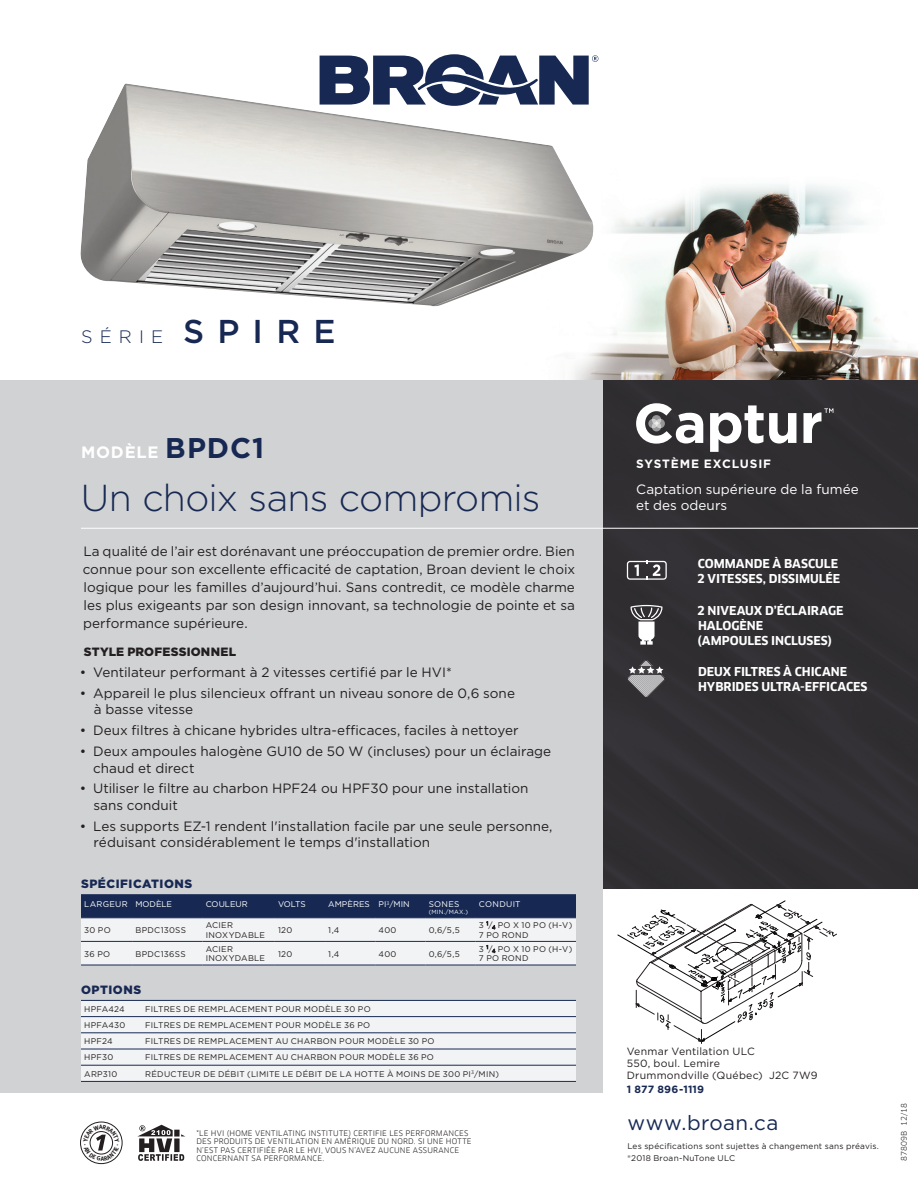
<style>
.page{position:relative;width:918px;height:1188px;background:#fff}
.page>*{position:absolute;margin:0;border:0;box-sizing:border-box;transform-origin:0 0}
.t1{font:300 37.5px "Gotham";letter-spacing:-.02em;color:#172953}
.t2{font:20.55px "Gotham";letter-spacing:.02em;color:#172953}
.t3{font:300 18px "Gotham";letter-spacing:.4em;color:#172953}
.t4{font:700 16.5px "Gotham";letter-spacing:.05em;color:#fff}
.Texte{font:13.5px/18px "Gotham";color:#231f20}
.t5{font:13.5px/16.5px "Gotham";color:#fff}
.t6{font:700 12px/15px "Clan";letter-spacing:-.005em;color:#fff}
.Petit_Titre{font:900 12px "Gotham";letter-spacing:.045em;color:#172953}
.STitre{font:900 12px "Gotham";letter-spacing:.015em;color:#231f20}
.Titre{font:700 12px "Gotham";letter-spacing:.07em;color:#fff}
.t7{font:10.5px/12px "Gotham";letter-spacing:.02em;color:#231f20}
.t8{font:700 10.5px "Gotham";letter-spacing:.02em;color:#172953}
.t9{font:8.25px/9.9px "Gotham";letter-spacing:.03em;color:#231f20}
.t10{font:8.25px "Gotham";color:#fff}
.t11{font:8.25px "Gotham";letter-spacing:.035em;color:#fff}
.t12{font:7.5px/8.2px "Clan";letter-spacing:.025em;color:#231f20}
.t13{font:6px "Gotham";letter-spacing:.035em;color:#fff}
.s1{font-weight:500;font-size:33px}
.s2{font-size:28.5px;color:#172953}
</style>
<div class="page">
<img style="left:573px;top:185px;width:345px;height:195px">
<div style="left:603px;top:380px;width:315px;height:509px;background:#312e32"></div>
<svg style="left:320px;top:54px;width:278px;height:30px"></svg>
<div style="left:0;top:380px;width:603px;height:713px;background:#d1d2d4"></div>
<svg style="left:618px;top:901px;width:219px;height:143px"></svg>
<svg style="left:636px;top:403px;width:67px;height:41px"></svg>
<svg style="left:710px;top:405px;width:86px;height:47px"></svg>
<svg style="left:804px;top:408px;width:29px;height:35px"></svg>
<hr style="left:81px;top:528px;width:837px;height:1px;background:#fff">
<svg style="left:137px;top:1125px;width:48px;height:36px"></svg>
<div style="left:80px;top:1122px;width:43px;height:42px;border:1px solid #231f20;border-radius:50%"></div>
<svg style="left:628px;top:661px;width:36px;height:36px"></svg>
<svg style="left:627px;top:561px;width:40px;height:19px"></svg>
<svg style="left:631px;top:605px;width:31px;height:40px"></svg>
<img style="left:80px;top:84px;width:513px;height:222px">
<hr style="left:81px;top:965px;width:51px;height:1px;background:#172953">
<hr style="left:132px;top:965px;width:71px;height:1px;background:#172953">
<hr style="left:202px;top:965px;width:73px;height:1px;background:#172953">
<hr style="left:275px;top:965px;width:50px;height:1px;background:#172953">
<hr style="left:325px;top:965px;width:50px;height:1px;background:#172953">
<hr style="left:375px;top:965px;width:51px;height:1px;background:#172953">
<hr style="left:426px;top:965px;width:50px;height:1px;background:#172953">
<hr style="left:476px;top:965px;width:100px;height:1px;background:#172953">
<svg style="left:81px;top:894px;width:495px;height:71px;background:#a3aab9"></svg>
<div style="left:81px;top:1001px;width:495px;height:80px;background:#f2f3f4"></div>
<hr style="left:81px;top:1000px;width:61px;height:1px;background:#172953">
<hr style="left:142px;top:1000px;width:434px;height:1px;background:#172953">
<hr style="left:81px;top:1016px;width:61px;height:1px;background:#172953">
<hr style="left:142px;top:1016px;width:434px;height:1px;background:#172953">
<hr style="left:81px;top:1032px;width:61px;height:1px;background:#172953">
<hr style="left:142px;top:1032px;width:434px;height:1px;background:#172953">
<hr style="left:81px;top:1049px;width:61px;height:1px;background:#172953">
<hr style="left:142px;top:1049px;width:434px;height:1px;background:#172953">
<hr style="left:81px;top:1065px;width:61px;height:1px;background:#172953">
<hr style="left:142px;top:1065px;width:434px;height:1px;background:#172953">
<hr style="left:81px;top:1081px;width:61px;height:1px;background:#172953">
<hr style="left:142px;top:1081px;width:434px;height:1px;background:#172953">
<svg style="left:83px;top:1125px;width:36px;height:36px"></svg>
<p class="t3" style="left:81px;top:325px;width:256px">SÉRIE <span class="s1">SPIRE</span></p>
<p class="t4" style="left:81px;top:441px;width:185px">MODÈLE <span class="s2">BPDC1</span></p>
<p class="t1" style="left:81px;top:474px;width:461px">Un choix sans compromis</p>
<p class="Texte" style="left:83px;top:542px;width:494px;text-align:justify">La qualité de l’air est dorénavant une préoccupation de premier ordre. Bien connue pour son excellente efficacité de captation, Broan devient le choix logique pour les familles d’aujourd’hui. Sans contredit, ce modèle charme les plus exigeants par son design innovant, sa technologie de pointe et sa performance supérieure.</p>
<p class="STitre" style="left:84px;top:645px;width:154px">STYLE PROFESSIONNEL</p>
<p class="Texte" style="left:80px;top:663px;width:374px">• Ventilateur performant à 2 vitesses certifié par le HVI*</p>
<p class="Texte" style="left:94px;top:685px;width:423px;line-height:16.5px;text-indent:-14px">• Appareil le plus silencieux offrant un niveau sonore de 0,6 sone à basse vitesse</p>
<p class="Texte" style="left:80px;top:721px;width:440px">• Deux filtres à chicane hybrides ultra-efficaces, faciles à nettoyer</p>
<p class="Texte" style="left:93px;top:743px;width:460px;line-height:16.5px;text-indent:-13px">• Deux ampoules halogène GU10 de 50 W (incluses) pour un éclairage chaud et direct</p>
<p class="Texte" style="left:93px;top:780px;width:437px;line-height:16.5px;text-indent:-14px">• Utiliser le filtre au charbon HPF24 ou HPF30 pour une installation sans conduit</p>
<p class="Texte" style="left:94px;top:817px;width:460px;line-height:16.5px;text-indent:-14px">• Les supports EZ-1 rendent l'installation facile par une seule personne, réduisant considérablement le temps d'installation</p>
<p class="Petit_Titre" style="left:81px;top:877px;width:113px">SPÉCIFICATIONS</p>
<p class="t11" style="left:84px;top:899px;width:45px">LARGEUR</p>
<p class="t10" style="left:135px;top:899px;width:38px">MODÈLE</p>
<p class="t10" style="left:206px;top:899px;width:44px">COULEUR</p>
<p class="t10" style="left:278px;top:899px;width:29px">VOLTS</p>
<p class="t10" style="left:328px;top:899px;width:43px">AMPÈRES</p>
<p class="t10" style="left:379px;top:899px;width:33px">PI<sup>3</sup>/MIN</p>
<p class="t10" style="left:429px;top:899px;width:32px">SONES</p>
<p class="t13" style="left:429px;top:908px;width:41px">(MIN./MAX.)</p>
<p class="t11" style="left:479px;top:899px;width:43px">CONDUIT</p>
<p class="t9" style="left:84px;top:925px;width:28px">30 PO</p>
<p class="t9" style="left:135px;top:925px;width:52px">BPDC130SS</p>
<p class="t9" style="left:206px;top:920px;width:61px">ACIER<br>INOXYDABLE</p>
<p class="t9" style="left:278px;top:925px;width:16px">120</p>
<p class="t9" style="left:328px;top:925px;width:13px">1,4</p>
<p class="t9" style="left:379px;top:925px;width:19px">400</p>
<p class="t9" style="left:429px;top:925px;width:33px">0,6/5,5</p>
<p class="t9" style="left:479px;top:920px;width:95px">3 <sup>1</sup>/<sub>4</sub> PO X 10 PO (H-V)<br>7 PO ROND</p>
<p class="t9" style="left:84px;top:948px;width:27px">36 PO</p>
<p class="t9" style="left:135px;top:948px;width:52px">BPDC136SS</p>
<p class="t9" style="left:206px;top:944px;width:61px">ACIER<br>INOXYDABLE</p>
<p class="t9" style="left:278px;top:948px;width:16px">120</p>
<p class="t9" style="left:328px;top:948px;width:13px">1,4</p>
<p class="t9" style="left:379px;top:948px;width:19px">400</p>
<p class="t9" style="left:429px;top:948px;width:33px">0,6/5,5</p>
<p class="t9" style="left:479px;top:944px;width:95px">3 <sup>1</sup>/<sub>4</sub> PO X 10 PO (H-V)<br>7 PO ROND</p>
<p class="Petit_Titre" style="left:81px;top:983px;width:62px">OPTIONS</p>
<p class="t9" style="left:84px;top:1004px;width:42px">HPFA424</p>
<p class="t9" style="left:145px;top:1004px;width:227px">FILTRES DE REMPLACEMENT POUR MODÈLE 30 PO</p>
<p class="t9" style="left:84px;top:1020px;width:43px">HPFA430</p>
<p class="t9" style="left:145px;top:1020px;width:227px">FILTRES DE REMPLACEMENT POUR MODÈLE 36 PO</p>
<p class="t9" style="left:84px;top:1036px;width:30px">HPF24</p>
<p class="t9" style="left:145px;top:1036px;width:291px">FILTRES DE REMPLACEMENT AU CHARBON POUR MODÈLE 30 PO</p>
<p class="t9" style="left:84px;top:1052px;width:31px">HPF30</p>
<p class="t9" style="left:145px;top:1052px;width:290px">FILTRES DE REMPLACEMENT AU CHARBON POUR MODÈLE 36 PO</p>
<p class="t9" style="left:84px;top:1069px;width:35px">ARP310</p>
<p class="t9" style="left:145px;top:1069px;width:355px">RÉDUCTEUR DE DÉBIT (LIMITE LE DÉBIT DE LA HOTTE À MOINS DE 300 PI<sup>3</sup>/MIN)</p>
<p class="t12" style="left:196px;top:1129px;width:277px">*LE HVI (HOME VENTILATING INSTITUTE) CERTIFIE LES PERFORMANCES DES PRODUITS DE VENTILATION EN AMÉRIQUE DU NORD. SI UNE HOTTE N’EST PAS CERTIFIÉE PAR LE HVI, VOUS N’AVEZ AUCUNE ASSURANCE CONCERNANT SA PERFORMANCE.</p>
<p class="Titre" style="left:636px;top:455px;width:137px">SYSTÈME EXCLUSIF</p>
<p class="t5" style="left:636px;top:481px;width:224px">Captation supérieure de la fumée et des odeurs</p>
<p class="t6" style="left:697px;top:556px;width:145px">COMMANDE À BASCULE<br>2 VITESSES, DISSIMULÉE</p>
<p class="t6" style="left:697px;top:603px;width:148px">2 NIVEAUX D’ÉCLAIRAGE<br>HALOGÈNE<br>(AMPOULES INCLUSES)</p>
<p class="t6" style="left:698px;top:664px;width:171px">DEUX FILTRES À CHICANE<br>HYBRIDES ULTRA-EFFICACES</p>
<p class="t7" style="left:627px;top:1045px;width:130px">Venmar Ventilation ULC</p>
<p class="t7" style="left:627px;top:1057px;width:193px">550, boul. Lemire<br>Drummondville (Québec) J2C 7W9</p>
<p class="t8" style="left:627px;top:1082px;width:79px">1 877 896-1119</p>
<p class="t2" style="left:627px;top:1109px;width:153px">www.broan.ca</p>
<p class="t9" style="left:627px;top:1141px;width:253px">Les spécifications sont sujettes à changement sans préavis.</p>
<p class="t9" style="left:627px;top:1153px;width:109px">®2018 Broan-NuTone ULC</p>
<p class="t12" style="left:900px;top:1161px;width:60px;rotate:-90deg">87809B 12/18</p>
</div>
